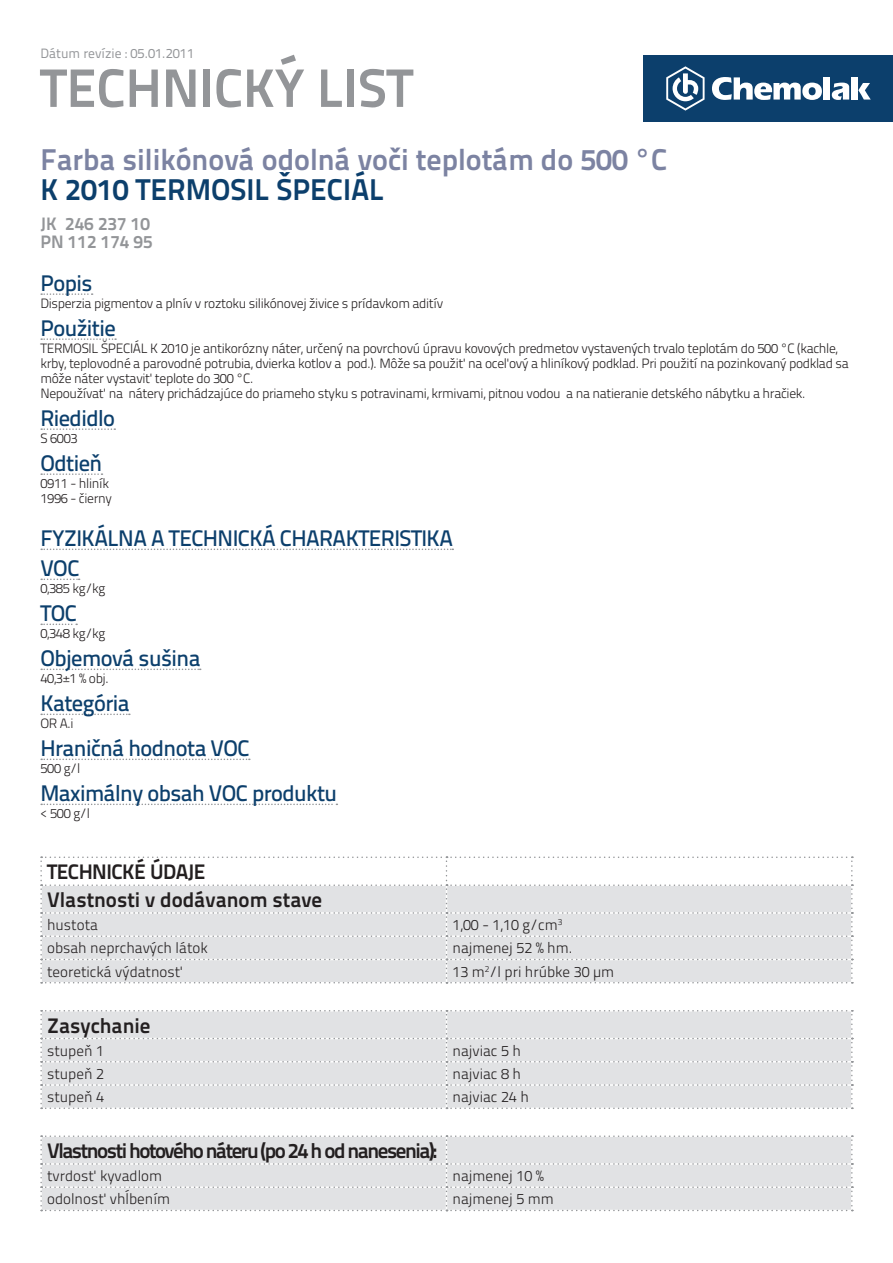
<style>
.page{position:relative;width:893px;height:1263px;background:#fff}
.page>*{position:absolute;margin:0;border:0;box-sizing:border-box;transform-origin:0 0}
.t1{font:700 54px "Titillium Text 22 L";color:#939598}
.t2{font:700 30px "Titillium Text 22 L";color:#7c83a2}
.t3{font:700 30px "Titillium Text 22 L";color:#0c3f6c}
.t4{font:500 22.5px/45px "Titillium Text 22 L";letter-spacing:-.025em;color:#0c3f6c}
.t5{font:700 21px/27.9px "Titillium Text 22 L";color:#231f20}
.t6{font:700 21px "Titillium Text 22 L";letter-spacing:-.07em;color:#231f20}
.t7{font:700 18px/18px "Titillium Text 22 L";color:#939598}
.t8{font:300 15px "Titillium Text 22 L";color:#231f20}
.t9{font:300 13.5px/15px "Titillium Text 22 L";letter-spacing:-.025em;color:#231f20}
.t10{font:13.5px "Titillium Text 22 L";color:#939598}
</style>
<div class="page">
<div style="left:644px;top:55px;width:249px;height:67px;background:#0c3f6c"></div>
<svg style="left:712px;top:77px;width:110px;height:23px"></svg>
<div style="left:824px;top:77px;width:6px;height:23px;background:#fff"></div>
<svg style="left:832px;top:83px;width:17px;height:17px"></svg>
<div style="left:852px;top:77px;width:6px;height:23px;background:#fff"></div>
<svg style="left:858px;top:83px;width:13px;height:17px"></svg>
<svg style="left:666px;top:66px;width:39px;height:45px"></svg>
<svg style="left:41px;top:293px;width:52px;height:2px"></svg>
<svg style="left:41px;top:338px;width:75px;height:2px"></svg>
<svg style="left:41px;top:428px;width:74px;height:2px"></svg>
<svg style="left:41px;top:473px;width:61px;height:2px"></svg>
<svg style="left:41px;top:548px;width:412px;height:2px"></svg>
<svg style="left:41px;top:578px;width:39px;height:2px"></svg>
<svg style="left:41px;top:623px;width:36px;height:2px"></svg>
<svg style="left:41px;top:668px;width:160px;height:2px"></svg>
<svg style="left:41px;top:713px;width:89px;height:2px"></svg>
<svg style="left:41px;top:758px;width:209px;height:2px"></svg>
<svg style="left:41px;top:803px;width:296px;height:2px"></svg>
<svg style="left:40px;top:856px;width:813px;height:127px"></svg>
<svg style="left:40px;top:1010px;width:813px;height:99px;background:#e1e2e4"></svg>
<svg style="left:40px;top:1135px;width:813px;height:76px;background:#e1e2e4"></svg>
<p class="t10" style="left:40px;top:43px;width:155px">Dátum revízie : 05.01.2011</p>
<h1 class="t1" style="left:40px;top:46px;width:374px">TECHNICKÝ LIST</h1>
<h2 class="t2" style="left:40px;top:137px;width:628px">Farba silikónová odolná voči teplotám do 500 °C</h2>
<h2 class="t3" style="left:40px;top:167px;width:345px">K 2010 TERMOSIL ŠPECIÁL</h2>
<h3 class="t7" style="left:40px;top:214px;width:114px">JK 246 237 10<br>PN 112 174 95</h3>
<h3 class="t4" style="left:40px;top:259px;width:77px">Popis<br>Použitie</h3>
<p class="t9" style="left:40px;top:295px;width:404px">Disperzia pigmentov a plnív v roztoku silikónovej živice s prídavkom aditív</p>
<p class="t9" style="left:40px;top:340px;width:810px">TERMOSIL ŠPECIÁL K 2010 je antikorózny náter, určený na povrchovú úpravu kovových predmetov vystavených trvalo teplotám do 500 °C (kachle, krby, teplovodné a parovodné potrubia, dvierka kotlov a pod.). Môže sa použiť na oceľový a hliníkový podklad. Pri použití na pozinkovaný podklad sa môže náter vystaviť teplote do 300 °C.<br>Nepoužívať na nátery prichádzajúce do priameho styku s potravinami, krmivami, pitnou vodou a na natieranie detského nábytku a hračiek.</p>
<p class="t9" style="left:40px;top:430px;width:39px">S 6003</p>
<p class="t9" style="left:40px;top:475px;width:73px">0911 - hliník<br>1996 - čierny</p>
<h3 class="t4" style="left:40px;top:394px;width:76px">Riedidlo<br>Odtieň</h3>
<h3 class="t4" style="left:40px;top:522px;width:414px;line-height:30px">FYZIKÁLNA A TECHNICKÁ CHARAKTERISTIKA<br>VOC</h3>
<h3 class="t4" style="left:40px;top:590px;width:298px">TOC<br>Objemová sušina<br>Kategória<br>Hraničná hodnota VOC<br>Maximálny obsah VOC produktu</h3>
<p class="t9" style="left:40px;top:580px;width:66px">0,385 kg/kg</p>
<p class="t9" style="left:40px;top:625px;width:66px">0,348 kg/kg</p>
<p class="t9" style="left:40px;top:670px;width:70px">40,3±1 % obj.</p>
<p class="t9" style="left:40px;top:715px;width:35px">OR A.i</p>
<p class="t9" style="left:40px;top:760px;width:41px">500 g/l</p>
<p class="t9" style="left:40px;top:805px;width:51px">&lt; 500 g/l</p>
<h3 class="t5" style="left:47px;top:856px;width:277px">TECHNICKÉ ÚDAJE<br>Vlastnosti v dodávanom stave</h3>
<p class="t8" style="left:47px;top:914px;width:52px">hustota</p>
<p class="t8" style="left:452px;top:914px;width:111px">1,00 - 1,10 g/cm<sup>3</sup></p>
<p class="t8" style="left:47px;top:937px;width:162px">obsah neprchavých látok</p>
<p class="t8" style="left:452px;top:937px;width:122px">najmenej 52 % hm.</p>
<p class="t8" style="left:47px;top:960px;width:137px">teoretická výdatnosť</p>
<p class="t8" style="left:452px;top:960px;width:163px">13 m<sup>2</sup>/l pri hrúbke 30 µm</p>
<h3 class="t5" style="left:47px;top:1010px;width:105px">Zasychanie</h3>
<p class="t8" style="left:47px;top:1039px;width:58px">stupeň 1</p>
<p class="t8" style="left:452px;top:1039px;width:70px">najviac 5 h</p>
<p class="t8" style="left:47px;top:1063px;width:58px">stupeň 2</p>
<p class="t8" style="left:452px;top:1063px;width:70px">najviac 8 h</p>
<p class="t8" style="left:47px;top:1086px;width:58px">stupeň 4</p>
<p class="t8" style="left:452px;top:1086px;width:78px">najviac 24 h</p>
<h3 class="t6" style="left:47px;top:1134px;width:392px">Vlastnosti hotového náteru (po 24 h od nanesenia):</h3>
<p class="t8" style="left:47px;top:1165px;width:117px">tvrdosť kyvadlom</p>
<p class="t8" style="left:452px;top:1165px;width:93px">najmenej 10 %</p>
<p class="t8" style="left:47px;top:1188px;width:125px">odolnosť vhĺbením</p>
<p class="t8" style="left:452px;top:1188px;width:103px">najmenej 5 mm</p>
</div>
